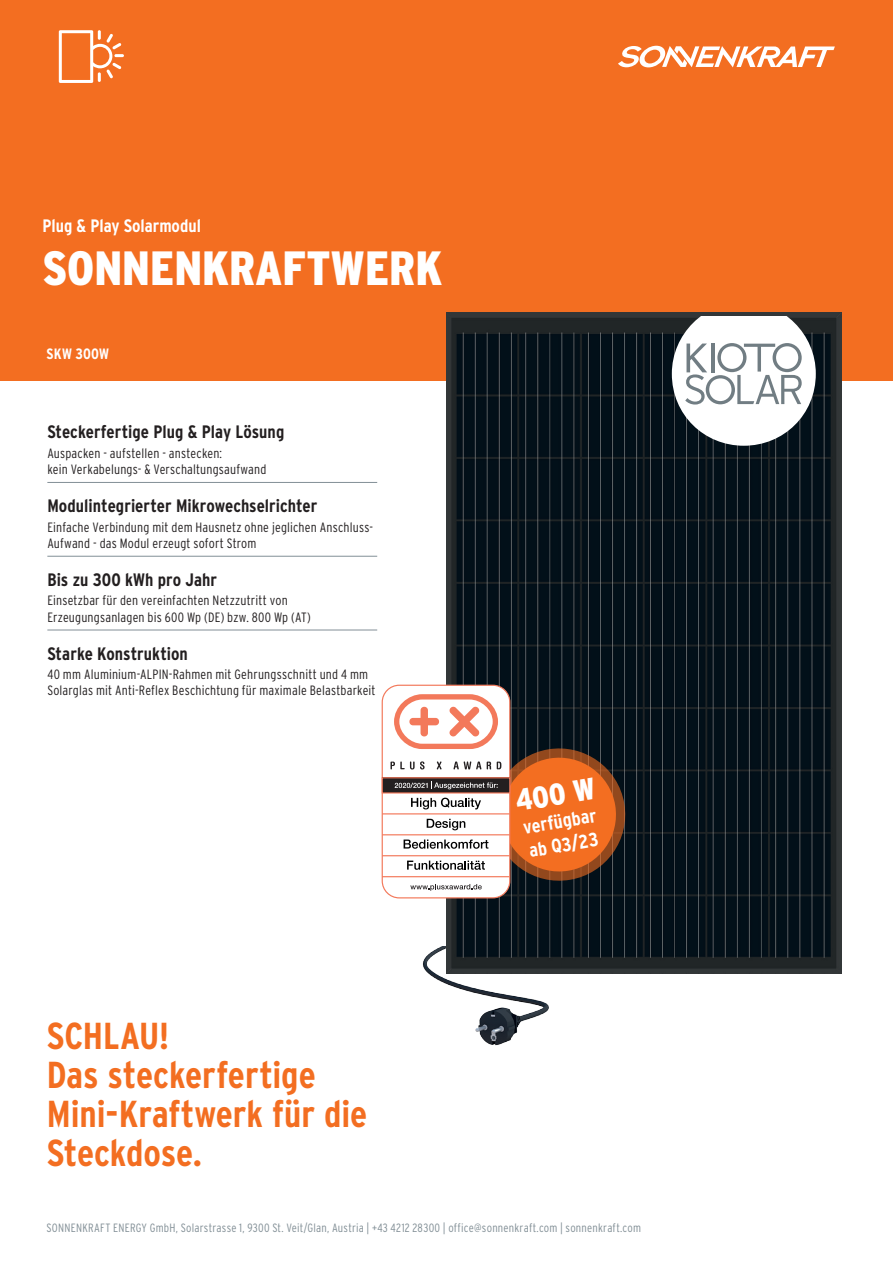
<style>
.page{position:relative;width:893px;height:1263px;background:#fff}
.page>*{position:absolute;margin:0;border:0;box-sizing:border-box;transform-origin:0 0}
.t1{font:900 48px "Interstate Condensed";color:#fff}
.t2{font:700 37.5px/39px "Interstate Condensed";color:#f36e21}
.t3{font:900 30.45px "Interstate Condensed";color:#fff}
.t4{font:700 19.35px/23.5px "Interstate Condensed";color:#fff}
.t5{font:700 18px "Interstate Condensed";color:#231f20}
.t6{font:700 18px "Interstate Condensed";color:#fff}
.t7{font:700 15px "Interstate Condensed";letter-spacing:.01em;color:#fff}
.t8{font:300 13.5px/16.2px "Interstate Condensed";letter-spacing:.015em;color:#231f20}
.t9{font:300 12px "Interstate Condensed";letter-spacing:.02em;color:#828f96}
</style>
<div class="page">
<img style="left:423px;top:946px;width:126px;height:100px">
<div style="left:0;top:0;width:893px;height:381px;background:#f36e21"></div>
<hr style="left:47px;top:482px;width:330px;height:1px;background:#828f96">
<hr style="left:47px;top:556px;width:330px;height:1px;background:#828f96">
<hr style="left:47px;top:630px;width:330px;height:1px;background:#828f96">
<svg style="left:618px;top:46px;width:217px;height:21px"></svg>
<img style="left:446px;top:312px;width:395px;height:662px">
<svg style="left:59px;top:30px;width:65px;height:53px"></svg>
<svg style="left:672px;top:317px;width:144px;height:129px"></svg>
<div style="left:382px;top:685px;width:128px;height:213px;background:#fff;border-radius:17px"></div>
<div style="left:382px;top:685px;width:128px;height:213px;border:1px solid #f3795b;border-radius:17px"></div>
<hr style="left:382px;top:813px;width:128px;height:1px;background:#f3795b">
<hr style="left:382px;top:834px;width:128px;height:1px;background:#f3795b">
<hr style="left:382px;top:855px;width:128px;height:1px;background:#f3795b">
<hr style="left:382px;top:876px;width:128px;height:1px;background:#f3795b">
<div style="left:382px;top:778px;width:128px;height:15px;background:#231f20"></div>
<div style="left:382px;top:777px;width:128px;height:16px;border:1px solid #f3795b"></div>
<svg style="left:390px;top:694px;width:240px;height:197px"></svg>
<h3 class="t6" style="left:43px;top:216px;width:160px">Plug &amp; Play Solarmodul</h3>
<h1 class="t1" style="left:43px;top:241px;width:402px">SONNENKRAFTWERK</h1>
<p class="t7" style="left:47px;top:345px;width:64px">SKW 300W</p>
<h3 class="t5" style="left:47px;top:422px;width:238px">Steckerfertige Plug &amp; Play Lösung</h3>
<p class="t8" style="left:47px;top:445px;width:221px">Auspacken - aufstellen - anstecken:<br>kein Verkabelungs- &amp; Verschaltungsaufwand</p>
<h3 class="t5" style="left:47px;top:496px;width:272px">Modulintegrierter Mikrowechselrichter</h3>
<p class="t8" style="left:47px;top:518px;width:327px">Einfache Verbindung mit dem Hausnetz ohne jeglichen Anschluss-<br>Aufwand - das Modul erzeugt sofort Strom</p>
<h3 class="t5" style="left:47px;top:570px;width:171px">Bis zu 300 kWh pro Jahr</h3>
<p class="t8" style="left:47px;top:592px;width:265px">Einsetzbar für den vereinfachten Netzzutritt von<br>Erzeugungsanlagen bis 600 Wp (DE) bzw. 800 Wp (AT)</p>
<h3 class="t5" style="left:47px;top:643px;width:142px">Starke Konstruktion</h3>
<p class="t8" style="left:47px;top:666px;width:330px">40 mm Aluminium-ALPIN-Rahmen mit Gehrungsschnitt und 4 mm<br>Solarglas mit Anti-Reflex Beschichtung für maximale Belastbarkeit</p>
<h2 class="t2" style="left:47px;top:1016px;width:322px">SCHLAU!<br>Das steckerfertige<br>Mini-Kraftwerk für die<br>Steckdose.</h2>
<h3 class="t3" style="left:513px;top:784px;width:82px;rotate:-9deg">400 W</h3>
<h3 class="t4" style="left:521px;top:816px;width:75px;rotate:-10deg">verfügbar ab Q3/23</h3>
<p class="t9" style="left:47px;top:1221px;width:596px">SONNENKRAFT ENERGY GmbH, Solarstrasse 1, 9300 St. Veit/Glan, Austria | +43 4212 28300 | office@sonnenkraft.com | sonnenkraft.com</p>
</div>
